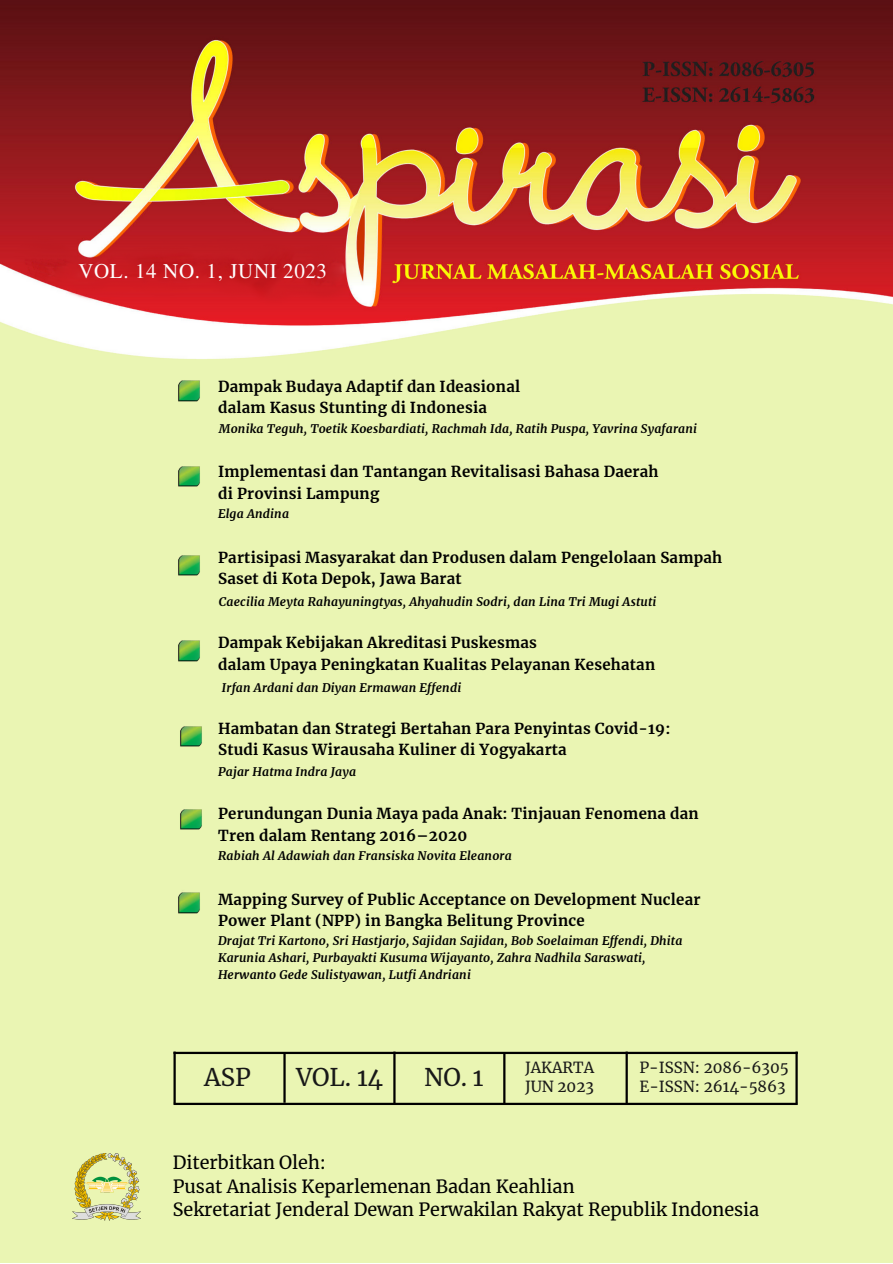
<style>
.page{position:relative;width:893px;height:1264px;background:#fff}
.page>*{position:absolute;margin:0;border:0;box-sizing:border-box;transform-origin:0 0}
.t1{font:24.15px "Merriweather";color:#181818}
.t2{font:21px "Te X Gyre Termes";letter-spacing:.03em;color:#fff}
.t3{font:18px "Merriweather";color:#000}
.t4{font:15.15px "Merriweather";color:#181818}
.t5{font:700 15px/21.3px "Merriweather";letter-spacing:.015em;color:#000}
.t6{font:italic 700 12px/17px "Merriweather";letter-spacing:.015em;color:#000}
</style>
<div class="page">
<img style="left:0;top:0;width:892px;height:1262px">
<img style="left:176px;top:379px;width:25px;height:23px">
<img style="left:176px;top:465px;width:25px;height:22px">
<img style="left:176px;top:554px;width:25px;height:22px">
<img style="left:176px;top:639px;width:25px;height:23px">
<img style="left:178px;top:725px;width:25px;height:22px">
<img style="left:178px;top:808px;width:25px;height:23px">
<img style="left:176px;top:891px;width:25px;height:23px">
<hr style="left:173px;top:1102px;width:624px;height:2px;background:#000">
<hr style="left:283px;top:1052px;width:2px;height:50px;background:#000">
<hr style="left:173px;top:1051px;width:624px;height:3px;background:#000">
<hr style="left:393px;top:1051px;width:2px;height:52px;background:#000">
<hr style="left:503px;top:1053px;width:2px;height:50px;background:#000">
<hr style="left:625px;top:1051px;width:2px;height:52px;background:#000">
<hr style="left:795px;top:1051px;width:2px;height:52px;background:#000">
<hr style="left:173px;top:1051px;width:3px;height:52px;background:#000">
<div style="left:0;top:1122px;width:892px;height:124px;background:#eaf5b3"></div>
<img style="left:72px;top:1153px;width:69px;height:67px">
<p class="t2" style="left:78px;top:256px;width:250px">VOL. 14 NO. 1, JUNI 2023</p>
<p class="t5" style="left:218px;top:376px;width:303px">Dampak Budaya Adaptif dan Ideasional</p>
<p class="t5" style="left:218px;top:397px;width:270px">dalam Kasus Stunting di Indonesia</p>
<p class="t6" style="left:219px;top:420px;width:479px">Monika Teguh, Toetik Koesbardiati, Rachmah Ida, Ratih Puspa, Yavrina Syafarani</p>
<p class="t5" style="left:218px;top:461px;width:442px">Implementasi dan Tantangan Revitalisasi Bahasa Daerah</p>
<p class="t5" style="left:218px;top:483px;width:163px">di Provinsi Lampung</p>
<p class="t6" style="left:218px;top:505px;width:73px">Elga Andina</p>
<p class="t5" style="left:218px;top:547px;width:505px">Partisipasi Masyarakat dan Produsen dalam Pengelolaan Sampah<br>Saset di Kota Depok, Jawa Barat</p>
<p class="t6" style="left:219px;top:593px;width:439px">Caecilia Meyta Rahayuningtyas, Ahyahudin Sodri, dan Lina Tri Mugi Astuti</p>
<p class="t5" style="left:218px;top:632px;width:320px">Dampak Kebijakan Akreditasi Puskesmas</p>
<p class="t5" style="left:218px;top:653px;width:438px">dalam Upaya Peningkatan Kualitas Pelayanan Kesehatan</p>
<p class="t6" style="left:222px;top:678px;width:241px">Irfan Ardani dan Diyan Ermawan Effendi</p>
<p class="t5" style="left:218px;top:718px;width:454px">Hambatan dan Strategi Bertahan Para Penyintas Covid-19:</p>
<p class="t5" style="left:218px;top:739px;width:350px">Studi Kasus Wirausaha Kuliner di Yogyakarta</p>
<p class="t6" style="left:218px;top:763px;width:139px">Pajar Hatma Indra Jaya</p>
<p class="t5" style="left:218px;top:803px;width:482px">Perundungan Dunia Maya pada Anak: Tinjauan Fenomena dan<br>Tren dalam Rentang 2016–2020</p>
<p class="t6" style="left:218px;top:847px;width:295px">Rabiah Al Adawiah dan Fransiska Novita Eleanora</p>
<p class="t5" style="left:218px;top:888px;width:484px">Mapping Survey of Public Acceptance on Development Nuclear<br>Power Plant (NPP) in Bangka Belitung Province</p>
<p class="t6" style="left:218px;top:932px;width:466px">Drajat Tri Kartono, Sri Hastjarjo, Sajidan Sajidan, Bob Soelaiman Effendi, Dhita<br>Karunia Ashari, Purbayakti Kusuma Wijayanto, Zahra Nadhila Saraswati,<br>Herwanto Gede Sulistyawan, Lutfi Andriani</p>
<p class="t1" style="left:204px;top:1062px;width:48px">ASP</p>
<p class="t1" style="left:424px;top:1062px;width:61px">NO. 1</p>
<p class="t4" style="left:525px;top:1058px;width:71px">JAKARTA</p>
<p class="t1" style="left:296px;top:1062px;width:89px">VOL. 14</p>
<p class="t4" style="left:525px;top:1077px;width:70px">JUN 2023</p>
<p class="t4" style="left:639px;top:1058px;width:151px">P-ISSN: 2086-6305</p>
<p class="t4" style="left:639px;top:1077px;width:148px">E-ISSN: 2614-5863</p>
<p class="t3" style="left:173px;top:1151px;width:155px">Diterbitkan Oleh:</p>
<p class="t3" style="left:173px;top:1174px;width:403px">Pusat Analisis Keparlemenan Badan Keahlian</p>
<p class="t3" style="left:173px;top:1198px;width:588px">Sekretariat Jenderal Dewan Perwakilan Rakyat Republik Indonesia</p>
</div>
